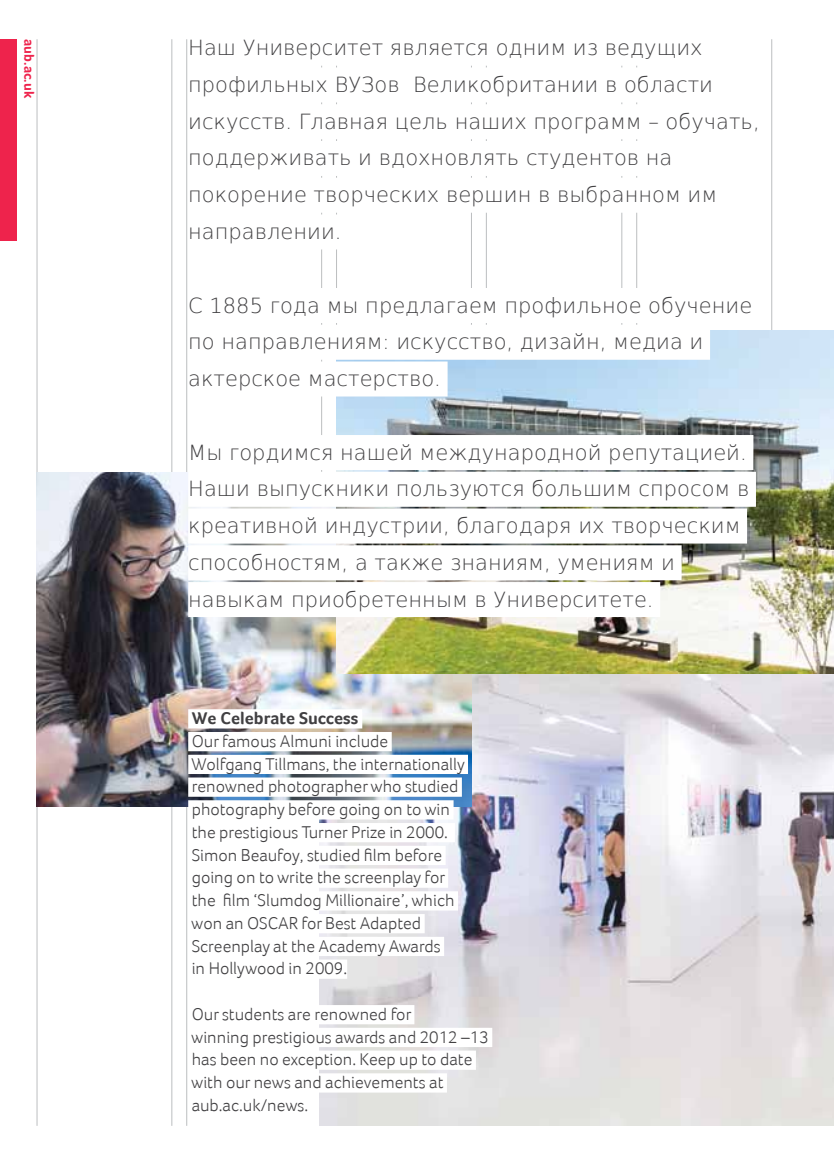
<style>
.page{position:relative;width:834px;height:1166px;background:#fff}
.page>*{position:absolute;margin:0;border:0;box-sizing:border-box;transform-origin:0 0}
.t1{font:200 21px/36.8px "DejaVu Sans";color:#414042}
.t2{font:300 17.5px/22.8px "Foco";color:#414042}
.t3{font:700 17.5px "Foco";color:#414042}
.t4{font:700 14px "Foco";color:#ee234c}
</style>
<div class="page">
<hr style="left:37px;top:39px;width:1px;height:1087px;background:#bcbec0">
<hr style="left:171px;top:39px;width:1px;height:1087px;background:#bcbec0">
<hr style="left:186px;top:39px;width:1px;height:1087px;background:#bcbec0">
<hr style="left:321px;top:39px;width:1px;height:1087px;background:#bcbec0">
<hr style="left:336px;top:39px;width:1px;height:1087px;background:#bcbec0">
<hr style="left:471px;top:39px;width:1px;height:1087px;background:#bcbec0">
<hr style="left:486px;top:39px;width:1px;height:1087px;background:#bcbec0">
<hr style="left:621px;top:39px;width:1px;height:1087px;background:#bcbec0">
<hr style="left:636px;top:39px;width:1px;height:1087px;background:#bcbec0">
<hr style="left:771px;top:39px;width:1px;height:1087px;background:#bcbec0">
<img style="left:320px;top:673px;width:513px;height:453px">
<img style="left:37px;top:472px;width:434px;height:334px">
<img style="left:336px;top:330px;width:497px;height:343px">
<div style="left:188px;top:31px;width:521px;height:35px;background:#fff"></div>
<div style="left:188px;top:104px;width:578px;height:35px;background:#fff"></div>
<div style="left:188px;top:141px;width:491px;height:35px;background:#fff"></div>
<div style="left:188px;top:178px;width:535px;height:35px;background:#fff"></div>
<div style="left:188px;top:325px;width:522px;height:35px;background:#fff"></div>
<div style="left:188px;top:361px;width:259px;height:35px;background:#fff"></div>
<div style="left:188px;top:435px;width:565px;height:35px;background:#fff"></div>
<div style="left:188px;top:472px;width:567px;height:35px;background:#fff"></div>
<div style="left:188px;top:508px;width:559px;height:35px;background:#fff"></div>
<div style="left:188px;top:545px;width:493px;height:35px;background:#fff"></div>
<div style="left:188px;top:582px;width:472px;height:35px;background:#fff"></div>
<div style="left:188px;top:709px;width:174px;height:19px;background:#fff"></div>
<div style="left:188px;top:732px;width:203px;height:19px;background:#fff"></div>
<div style="left:188px;top:755px;width:280px;height:19px;background:#fff"></div>
<div style="left:188px;top:777px;width:274px;height:20px;background:#fff"></div>
<div style="left:188px;top:800px;width:265px;height:19px;background:#fff"></div>
<div style="left:188px;top:823px;width:267px;height:19px;background:#fff"></div>
<div style="left:188px;top:846px;width:257px;height:19px;background:#fff"></div>
<div style="left:188px;top:868px;width:260px;height:20px;background:#fff"></div>
<div style="left:188px;top:891px;width:270px;height:19px;background:#fff"></div>
<div style="left:188px;top:914px;width:236px;height:19px;background:#fff"></div>
<div style="left:188px;top:937px;width:256px;height:19px;background:#fff"></div>
<div style="left:188px;top:959px;width:159px;height:20px;background:#fff"></div>
<div style="left:188px;top:1005px;width:226px;height:19px;background:#fff"></div>
<div style="left:188px;top:1028px;width:304px;height:19px;background:#fff"></div>
<div style="left:188px;top:1050px;width:288px;height:20px;background:#fff"></div>
<div style="left:188px;top:1073px;width:259px;height:19px;background:#fff"></div>
<div style="left:0;top:39px;width:17px;height:202px;background:#ee234c"></div>
<p class="t4" style="left:37px;top:39px;width:60px;rotate:90deg">aub.ac.uk</p>
<p class="t1" style="left:188px;top:29px;width:573px">Наш Университет является одним из ведущих профильных ВУЗов Великобритании в области искусств. Главная цель наших программ – обучать, поддерживать и вдохновлять студентов на покорение творческих вершин в выбранном им направлении.</p>
<p class="t1" style="left:188px;top:286px;width:565px">С 1885 года мы предлагаем профильное обучение по направлениям: искусство, дизайн, медиа и актерское мастерство.</p>
<p class="t1" style="left:188px;top:433px;width:562px">Мы гордимся нашей международной репутацией.<br>Наши выпускники пользуются большим спросом в креативной индустрии, благодаря их творческим способностям, а также знаниям, умениям и навыкам приобретенным в Университете.</p>
<p class="t3" style="left:192px;top:708px;width:168px">We Celebrate Success</p>
<p class="t2" style="left:191px;top:729px;width:275px">Our famous Almuni include<br>Wolfgang Tillmans, the internationally renowned photographer who studied photography before going on to win the prestigious Turner Prize in 2000.<br>Simon Beaufoy, studied film before going on to write the screenplay for the film ‘Slumdog Millionaire’, which won an OSCAR for Best Adapted Screenplay at the Academy Awards<br>in Hollywood in 2009.</p>
<p class="t2" style="left:191px;top:1002px;width:299px">Our students are renowned for<br>winning prestigious awards and 2012 –13 has been no exception. Keep up to date with our news and achievements at aub.ac.uk/news.</p>
</div>
